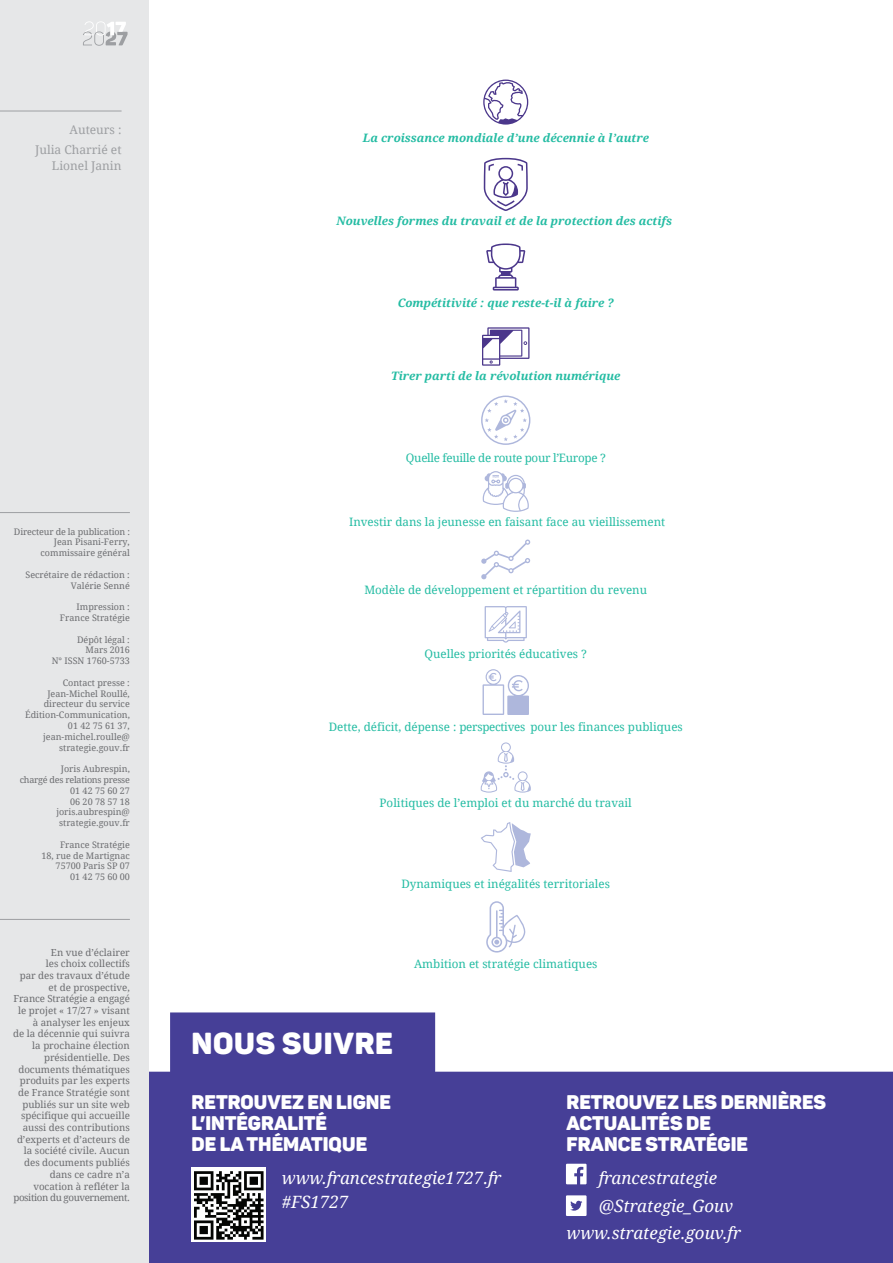
<style>
.page{position:relative;width:893px;height:1263px;background:#fff}
.page>*{position:absolute;margin:0;border:0;box-sizing:border-box;transform-origin:0 0}
.t1{font:30px "Panton Black Caps";letter-spacing:.025em;color:#fff}
.t2{font:19.5px/21px "Panton Black Caps";color:#fff}
.t3{font:italic 16.95px/27.9px "Droid Serif";color:#fff}
.t4{font:12px/19.5px "Droid Serif";color:#9d9fa2;text-align:right}
.t5{font:11.55px "Droid Serif";color:#24bca3}
.t6{font:italic 700 11.55px "Droid Serif";color:#24bca3}
.t7{font:11.55px "Droid Serif";letter-spacing:-.025em;color:#24bca3}
.t8{font:9.75px/11.7px "Droid Serif";color:#6c6d70;text-align:right}
.t9{font:9px/10.8px "Droid Serif";color:#6c6d70;text-align:right}
</style>
<div class="page">
<svg style="left:149px;top:1012px;width:744px;height:251px;fill:#463f97"></svg>
<div style="left:0;top:0;width:149px;height:1263px;background:#e6e7e8"></div>
<svg style="left:83px;top:21px;width:45px;height:25px"></svg>
<hr style="left:0;top:512px;width:130px;height:1px;background:#9d9fa2">
<hr style="left:0;top:919px;width:130px;height:1px;background:#9d9fa2">
<svg style="left:566px;top:1164px;width:21px;height:20px"></svg>
<svg style="left:566px;top:1195px;width:21px;height:21px"></svg>
<img style="left:192px;top:1168px;width:73px;height:74px">
<hr style="left:0;top:111px;width:122px;height:1px;background:#9d9fa2">
<svg style="left:483px;top:80px;width:45px;height:45px"></svg>
<svg style="left:484px;top:158px;width:44px;height:53px"></svg>
<svg style="left:486px;top:243px;width:39px;height:48px"></svg>
<svg style="left:483px;top:471px;width:46px;height:41px"></svg>
<svg style="left:481px;top:396px;width:49px;height:49px"></svg>
<svg style="left:482px;top:327px;width:47px;height:39px"></svg>
<svg style="left:481px;top:539px;width:49px;height:40px"></svg>
<svg style="left:485px;top:606px;width:42px;height:37px"></svg>
<svg style="left:483px;top:669px;width:46px;height:46px"></svg>
<svg style="left:481px;top:742px;width:50px;height:51px"></svg>
<svg style="left:481px;top:822px;width:50px;height:50px"></svg>
<svg style="left:486px;top:901px;width:40px;height:51px"></svg>
<p class="t4" style="left:35px;top:120px;width:88px">Auteurs :<br>Julia Charrié et</p>
<p class="t4" style="left:52px;top:156px;width:71px">Lionel Janin</p>
<p class="t9" style="left:14px;top:526px;width:117px">Directeur de la publication :<br>Jean Pisani-Ferry, commissaire général</p>
<p class="t9" style="left:25px;top:569px;width:106px">Secrétaire de rédaction :<br>Valérie Senné</p>
<p class="t9" style="left:60px;top:601px;width:71px">Impression :<br>France Stratégie</p>
<p class="t9" style="left:52px;top:634px;width:80px">Dépôt légal :<br>Mars 2016<br>N° ISSN 1760-5733</p>
<p class="t9" style="left:25px;top:677px;width:106px">Contact presse :<br>Jean-Michel Roullé, directeur du service<br>Édition-Communication,<br>01 42 75 61 37, jean-michel.roulle@ strategie.gouv.fr</p>
<p class="t9" style="left:20px;top:763px;width:112px">Joris Aubrespin,<br>chargé des relations presse<br>01 42 75 60 27<br>06 20 78 57 18 joris.aubrespin@ strategie.gouv.fr</p>
<p class="t9" style="left:42px;top:839px;width:90px">France Stratégie<br>18, rue de Martignac<br>75700 Paris SP 07<br>01 42 75 60 00</p>
<p class="t8" style="left:13px;top:946px;width:118px">En vue d’éclairer<br>les choix collectifs<br>par des travaux d’étude et de prospective,<br>France Stratégie a engagé le projet « 17/27 » visant à analyser les enjeux<br>de la décennie qui suivra la prochaine élection présidentielle. Des documents thématiques produits par les experts de France Stratégie sont publiés sur un site web spécifique qui accueille aussi des contributions d’experts et d’acteurs de la société civile. Aucun des documents publiés dans ce cadre n’a vocation à refléter la position du gouvernement.</p>
<p class="t6" style="left:363px;top:130px;width:288px">La croissance mondiale d’une décennie à l’autre</p>
<p class="t6" style="left:337px;top:213px;width:337px">Nouvelles formes du travail et de la protection des actifs</p>
<p class="t6" style="left:398px;top:295px;width:218px">Compétitivité : que reste-t-il à faire ?</p>
<p class="t6" style="left:391px;top:368px;width:231px">Tirer parti de la révolution numérique</p>
<p class="t7" style="left:406px;top:449px;width:201px">Quelle feuille de route pour l’Europe ?</p>
<p class="t5" style="left:349px;top:514px;width:318px">Investir dans la jeunesse en faisant face au vieillissement</p>
<p class="t5" style="left:364px;top:581px;width:284px">Modèle de développement et répartition du revenu</p>
<p class="t5" style="left:425px;top:645px;width:164px">Quelles priorités éducatives ?</p>
<p class="t5" style="left:329px;top:719px;width:355px">Dette, déficit, dépense : perspectives pour les finances publiques</p>
<p class="t5" style="left:380px;top:795px;width:254px">Politiques de l’emploi et du marché du travail</p>
<p class="t5" style="left:401px;top:875px;width:210px">Dynamiques et inégalités territoriales</p>
<p class="t5" style="left:414px;top:955px;width:185px">Ambition et stratégie climatiques</p>
<h1 class="t1" style="left:191px;top:1024px;width:203px">NOUS SUIVRE</h1>
<h2 class="t2" style="left:192px;top:1091px;width:201px">RETROUVEZ EN LIGNE<br>L’INTÉGRALITÉ<br>DE LA THÉMATIQUE</h2>
<h2 class="t2" style="left:566px;top:1091px;width:261px">RETROUVEZ LES DERNIÈRES<br>ACTUALITÉS DE<br>FRANCE STRATÉGIE</h2>
<h3 class="t3" style="left:282px;top:1165px;width:221px;line-height:24px">www.francestrategie1727.fr #FS1727</h3>
<h3 class="t3" style="left:599px;top:1164px;width:136px">francestrategie @Strategie_Gouv</h3>
<h3 class="t3" style="left:566px;top:1218px;width:176px">www.strategie.gouv.fr</h3>
</div>
